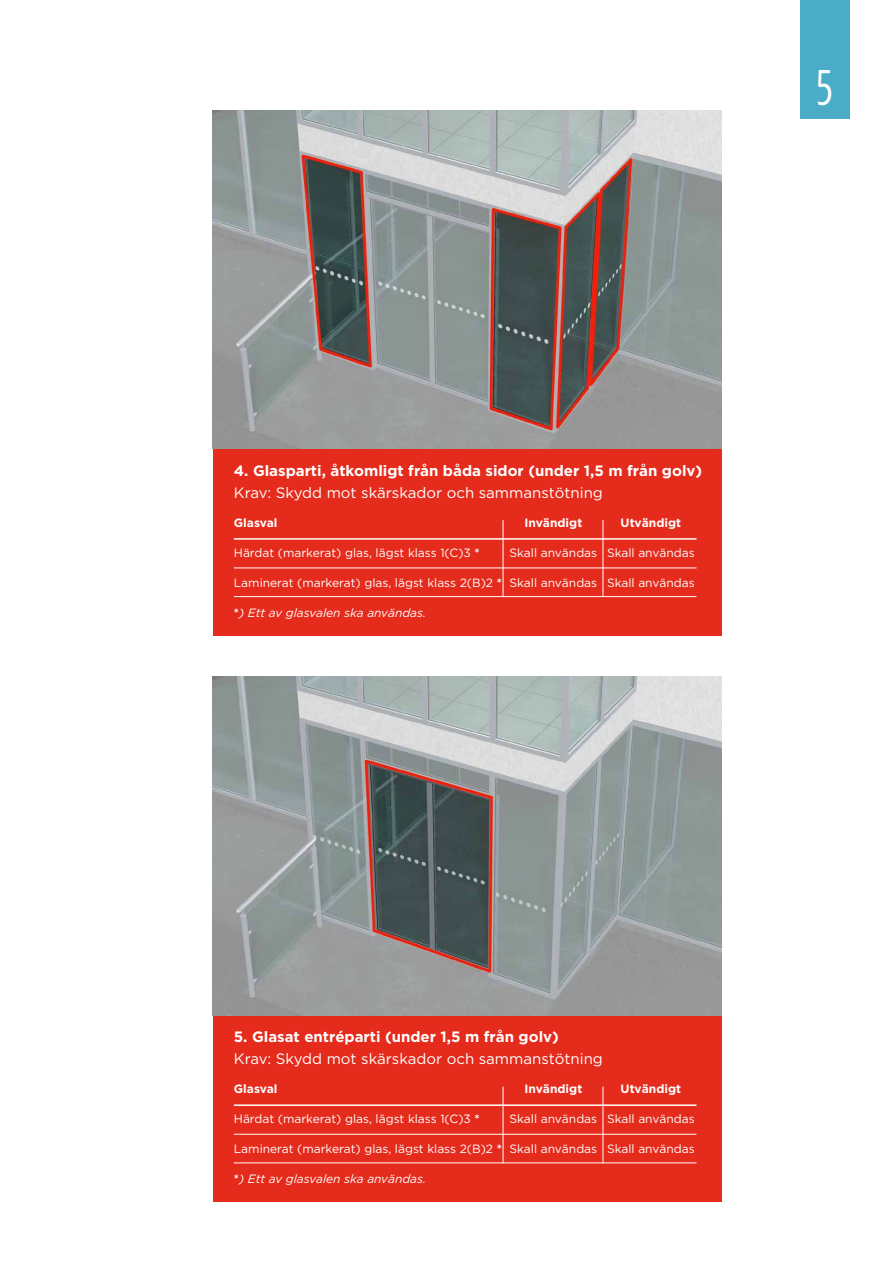
<style>
.page{position:relative;width:893px;height:1263px;background:#fff}
.page>*{position:absolute;margin:0;border:0;box-sizing:border-box;transform-origin:0 0}
.t1{font:49.95px "Gotham Cond";color:#fff}
.t2{font:700 15px "Gotham";color:#fff}
.t3{font:15px "Gotham";color:#fff}
.t4{font:12px "Gotham";color:#fff}
.t5{font:italic 12px "Gotham";color:#fff}
.t6{font:700 12px "Gotham";color:#fff}
.s1{font-weight:700}
.s2{font-weight:700;font-style:normal}
</style>
<div class="page">
<div style="left:213px;top:448px;width:508px;height:188px;background:#e52b1c"></div>
<div style="left:213px;top:1015px;width:508px;height:187px;background:#e52b1c"></div>
<div style="left:800px;top:0;width:50px;height:119px;background:#4bacc8"></div>
<img style="left:213px;top:111px;width:508px;height:338px">
<img style="left:213px;top:677px;width:508px;height:338px">
<hr style="left:234px;top:538px;width:462px;height:2px;background:#fff">
<hr style="left:234px;top:1104px;width:462px;height:2px;background:#fff">
<hr style="left:234px;top:568px;width:462px;height:1px;background:#fff">
<hr style="left:234px;top:1134px;width:462px;height:1px;background:#fff">
<hr style="left:234px;top:596px;width:462px;height:1px;background:#fff">
<hr style="left:234px;top:1162px;width:462px;height:1px;background:#fff">
<hr style="left:503px;top:520px;width:1px;height:77px;background:#fff">
<hr style="left:503px;top:1086px;width:1px;height:77px;background:#fff">
<hr style="left:603px;top:520px;width:1px;height:77px;background:#fff">
<hr style="left:603px;top:1086px;width:1px;height:77px;background:#fff">
<h1 class="t1" style="left:817px;top:61px;width:18px">5</h1>
<p class="t2" style="left:234px;top:462px;width:470px">4. Glasparti, åtkomligt från båda sidor (under 1,5 m från golv)</p>
<p class="t3" style="left:234px;top:485px;width:370px">Krav: Skydd mot skärskador och sammanstötning</p>
<p class="t6" style="left:234px;top:516px;width:45px">Glasval</p>
<p class="t6" style="left:524px;top:516px;width:59px">Invändigt</p>
<p class="t6" style="left:621px;top:516px;width:62px">Utvändigt</p>
<p class="t4" style="left:234px;top:546px;width:247px">Härdat (markerat) glas, lägst klass 1(C)3 <span class="s1">*</span></p>
<p class="t4" style="left:510px;top:546px;width:187px">Skall användas Skall användas</p>
<p class="t4" style="left:234px;top:576px;width:462px">Laminerat (markerat) glas, lägst klass 2(B)2 <span class="s1">*</span> Skall användas Skall användas</p>
<p class="t5" style="left:234px;top:606px;width:194px"><span class="s2">*</span>) Ett av glasvalen ska användas.</p>
<p class="t2" style="left:234px;top:1028px;width:327px">5. Glasat entréparti (under 1,5 m från golv)</p>
<p class="t3" style="left:234px;top:1051px;width:370px">Krav: Skydd mot skärskador och sammanstötning</p>
<p class="t6" style="left:234px;top:1082px;width:45px">Glasval</p>
<p class="t6" style="left:524px;top:1082px;width:59px">Invändigt</p>
<p class="t6" style="left:621px;top:1082px;width:62px">Utvändigt</p>
<p class="t4" style="left:234px;top:1112px;width:247px">Härdat (markerat) glas, lägst klass 1(C)3 <span class="s1">*</span></p>
<p class="t4" style="left:510px;top:1112px;width:187px">Skall användas Skall användas</p>
<p class="t4" style="left:234px;top:1142px;width:462px">Laminerat (markerat) glas, lägst klass 2(B)2 <span class="s1">*</span> Skall användas Skall användas</p>
<p class="t5" style="left:234px;top:1172px;width:194px"><span class="s2">*</span>) Ett av glasvalen ska användas.</p>
</div>
